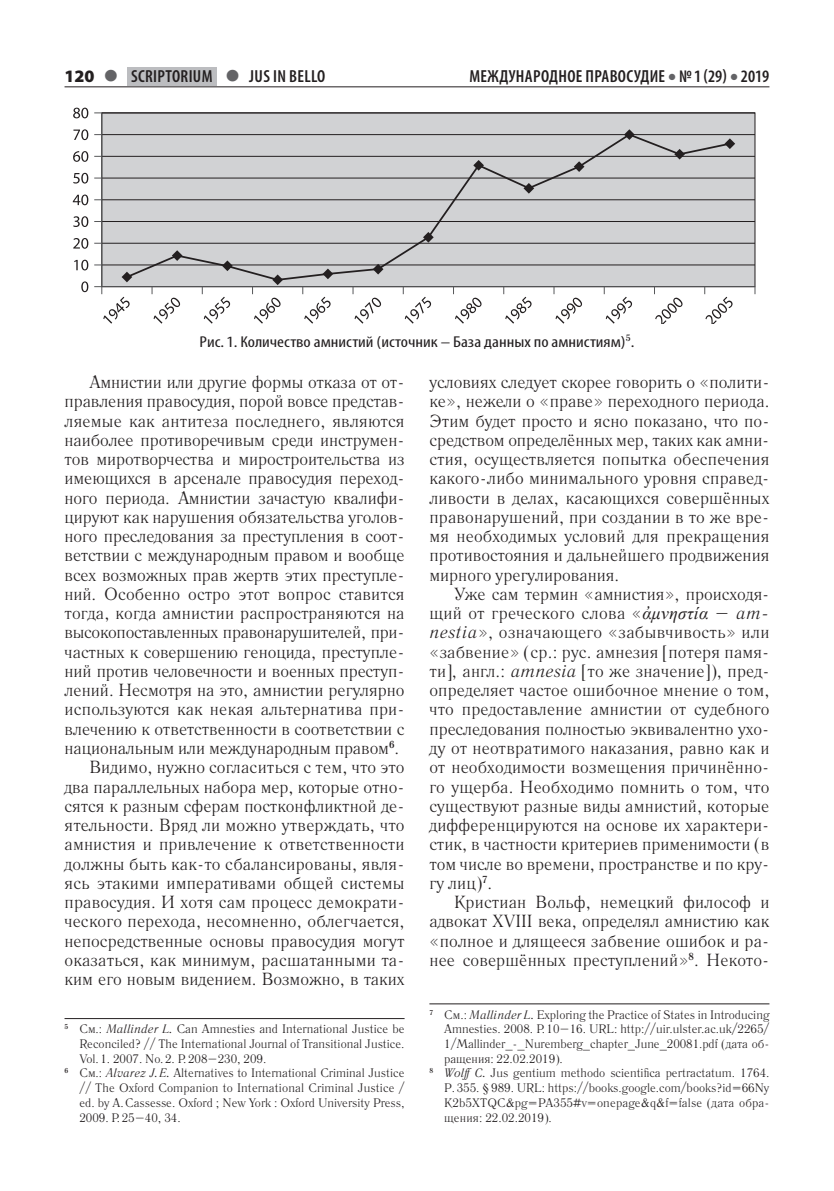
<style>
.page{position:relative;width:834px;height:1191px;background:#fff}
.page>*{position:absolute;margin:0;border:0;box-sizing:border-box;transform-origin:0 0}
.t1{font:17.5px/19.2px "Literaturnaya";color:#231f20;text-align:justify}
.t2{font:600 condensed 17.5px "Myriad Pro";letter-spacing:.02em;color:#231f20}
.t3{font:condensed 15.75px "Myriad Pro";color:#231f20;scale:1.2 1}
.t4{font:12.25px "Literaturnaya";color:#231f20}
.s1{font-weight:900;font-stretch:normal}
.s2{color:#636366}
.s3{font-style:italic}
.s4{font-family:"Times New Roman";font-style:italic}
</style>
<div class="page">
<hr style="left:64px;top:86px;width:705px;height:1px;background:#231f20">
<div style="left:127px;top:67px;width:89px;height:18px;background:#bcbdc0"></div>
<hr style="left:64px;top:1018px;width:340px;height:1px;background:#231f20">
<hr style="left:429px;top:1003px;width:340px;height:1px;background:#231f20">
<div style="left:102px;top:113px;width:652px;height:174px;background:#d1d2d4"></div>
<hr style="left:102px;top:265px;width:652px;height:1px;background:#231f20">
<hr style="left:102px;top:243px;width:652px;height:1px;background:#231f20">
<hr style="left:102px;top:221px;width:652px;height:1px;background:#231f20">
<hr style="left:102px;top:199px;width:652px;height:1px;background:#231f20">
<hr style="left:102px;top:178px;width:652px;height:1px;background:#231f20">
<hr style="left:102px;top:156px;width:652px;height:1px;background:#231f20">
<hr style="left:102px;top:134px;width:652px;height:1px;background:#231f20">
<hr style="left:102px;top:113px;width:652px;height:1px;background:#231f20">
<svg style="left:125px;top:134px;width:606px;height:146px"></svg>
<svg style="left:172px;top:250px;width:10px;height:11px"></svg>
<svg style="left:222px;top:260px;width:11px;height:11px"></svg>
<svg style="left:322px;top:268px;width:11px;height:11px"></svg>
<svg style="left:373px;top:264px;width:10px;height:10px"></svg>
<svg style="left:423px;top:232px;width:10px;height:11px"></svg>
<svg style="left:523px;top:183px;width:11px;height:11px"></svg>
<svg style="left:473px;top:160px;width:11px;height:11px"></svg>
<svg style="left:573px;top:161px;width:11px;height:11px"></svg>
<svg style="left:624px;top:129px;width:10px;height:11px"></svg>
<svg style="left:674px;top:149px;width:10px;height:10px"></svg>
<svg style="left:724px;top:138px;width:11px;height:11px"></svg>
<svg style="left:73px;top:108px;width:15px;height:10px"></svg>
<svg style="left:73px;top:129px;width:15px;height:11px"></svg>
<svg style="left:73px;top:151px;width:15px;height:11px"></svg>
<svg style="left:73px;top:173px;width:15px;height:10px"></svg>
<svg style="left:73px;top:194px;width:15px;height:11px"></svg>
<svg style="left:73px;top:216px;width:15px;height:11px"></svg>
<svg style="left:73px;top:238px;width:15px;height:11px"></svg>
<svg style="left:74px;top:260px;width:14px;height:10px"></svg>
<svg style="left:81px;top:281px;width:7px;height:11px"></svg>
<svg style="left:151px;top:287px;width:30px;height:36px"></svg>
<svg style="left:202px;top:287px;width:28px;height:36px"></svg>
<svg style="left:252px;top:274px;width:31px;height:49px"></svg>
<svg style="left:302px;top:287px;width:29px;height:36px"></svg>
<svg style="left:352px;top:287px;width:29px;height:36px"></svg>
<svg style="left:403px;top:287px;width:28px;height:36px"></svg>
<svg style="left:453px;top:287px;width:29px;height:36px"></svg>
<svg style="left:503px;top:287px;width:29px;height:36px"></svg>
<svg style="left:553px;top:287px;width:29px;height:36px"></svg>
<svg style="left:603px;top:287px;width:29px;height:36px"></svg>
<svg style="left:654px;top:287px;width:29px;height:36px"></svg>
<svg style="left:704px;top:287px;width:28px;height:36px"></svg>
<svg style="left:94px;top:272px;width:38px;height:51px"></svg>
<hr style="left:102px;top:286px;width:652px;height:1px;background:#57585a">
<hr style="left:101px;top:113px;width:1px;height:174px;background:#57585a">
<p class="t2" style="left:64px;top:67px;width:262px"><span class="s1">120</span> <span class="s2">●</span> SCRIPTORIUM <span class="s2">●</span> JUS IN BELLO</p>
<p class="t2" style="left:469px;top:67px;width:301px">МЕЖДУНАРОДНОЕ ПРАВОСУДИЕ <span class="s2">•</span> №1 (29) <span class="s2">•</span> 2019</p>
<p class="t3" style="left:199px;top:332px;width:364px">Рис.1. Количество амнистий (источник – База данных по амнистиям)<sup>5</sup>.</p>
<p class="t1" style="left:89px;top:373px;width:316px">Амнистии или другие формы отказа от от-</p>
<p class="t1" style="left:64px;top:392px;width:341px">правления правосудия, порой вовсе представ-</p>
<p class="t1" style="left:64px;top:411px;width:341px">ляемые как антитеза последнего, являются</p>
<p class="t1" style="left:64px;top:430px;width:341px">наиболее противоречивым среди инструмен-</p>
<p class="t1" style="left:64px;top:450px;width:341px">тов миротворчества и миростроительства из</p>
<p class="t1" style="left:64px;top:469px;width:341px">имеющихся в арсенале правосудия переход-</p>
<p class="t1" style="left:64px;top:488px;width:341px">ного периода. Амнистии зачастую квалифи-</p>
<p class="t1" style="left:64px;top:507px;width:341px">цируют как нарушения обязательства уголов-</p>
<p class="t1" style="left:64px;top:527px;width:341px">ного преследования за преступления в соот-</p>
<p class="t1" style="left:64px;top:546px;width:341px">ветствии с международным правом и вообще</p>
<p class="t1" style="left:64px;top:565px;width:341px">всех возможных прав жертв этих преступле-</p>
<p class="t1" style="left:64px;top:584px;width:341px">ний. Особенно остро этот вопрос ставится</p>
<p class="t1" style="left:64px;top:604px;width:341px">тогда, когда амнистии распространяются на</p>
<p class="t1" style="left:64px;top:623px;width:341px">высокопоставленных правонарушителей, при-</p>
<p class="t1" style="left:64px;top:642px;width:341px">частных к совершению геноцида, преступле-</p>
<p class="t1" style="left:64px;top:661px;width:341px">ний против человечности и военных преступ-</p>
<p class="t1" style="left:64px;top:681px;width:341px">лений. Несмотря на это, амнистии регулярно</p>
<p class="t1" style="left:64px;top:700px;width:341px">используются как некая альтернатива при-</p>
<p class="t1" style="left:64px;top:719px;width:341px">влечению к ответственности в соответствии с</p>
<p class="t1" style="left:64px;top:738px;width:336px">национальным или международным правом<sup>6</sup>.</p>
<p class="t1" style="left:89px;top:758px;width:317px">Видимо, нужно согласиться с тем, что это</p>
<p class="t1" style="left:64px;top:777px;width:341px">два параллельных набора мер, которые отно-</p>
<p class="t1" style="left:64px;top:796px;width:341px">сятся к разным сферам постконфликтной де-</p>
<p class="t1" style="left:64px;top:815px;width:341px">ятельности. Вряд ли можно утверждать, что</p>
<p class="t1" style="left:64px;top:835px;width:341px">амнистия и привлечение к ответственности</p>
<p class="t1" style="left:64px;top:854px;width:341px">должны быть как-то сбалансированы, явля-</p>
<p class="t1" style="left:64px;top:873px;width:341px">ясь этакими императивами общей системы</p>
<p class="t1" style="left:64px;top:892px;width:341px">правосудия. И хотя сам процесс демократи-</p>
<p class="t1" style="left:64px;top:912px;width:341px">ческого перехода, несомненно, облегчается,</p>
<p class="t1" style="left:64px;top:931px;width:341px">непосредственные основы правосудия могут</p>
<p class="t1" style="left:64px;top:950px;width:341px">оказаться, как минимум, расшатанными та-</p>
<p class="t1" style="left:64px;top:969px;width:341px">ким его новым видением. Возможно, в таких</p>
<p class="t4" style="left:64px;top:1022px;width:341px"><sup>5</sup> См.: <span class="s3">Mallinder L.</span> Can Amnesties and International Justice be</p>
<p class="t4" style="left:79px;top:1036px;width:326px">Reconciled? // The International Journal of Transitional Justice.</p>
<p class="t4" style="left:79px;top:1051px;width:188px">Vol.1. 2007. No.2. P.208–230, 209.</p>
<p class="t4" style="left:64px;top:1066px;width:341px"><sup>6</sup> См.: <span class="s3">Alvarez J.E.</span> Alternatives to International Criminal Justice</p>
<p class="t4" style="left:79px;top:1080px;width:326px">// The Oxford Companion to International Criminal Justice /</p>
<p class="t4" style="left:79px;top:1095px;width:326px">ed. by A.Cassesse. Oxford ; New York : Oxford University Press,</p>
<p class="t4" style="left:79px;top:1110px;width:103px">2009. P.25–40, 34.</p>
<p class="t1" style="left:429px;top:373px;width:341px">условиях следует скорее говорить о «полити&shy;ке», нежели о «праве» переходного периода.<br>Этим будет просто и ясно показано, что по&shy;средством определённых мер, таких как амни&shy;стия, осуществляется попытка обеспечения какого-либо минимального уровня справед&shy;ливости в делах, касающихся совершённых правонарушений, при создании в то же вре&shy;мя необходимых условий для прекращения противостояния и дальнейшего продвижения мирного урегулирования.</p>
<p class="t1" style="left:429px;top:584px;width:341px;text-indent:25px">Уже сам термин «амнистия», происходя&shy;щий от греческого слова «<span class="s4">ἀμνηστία</span> – <span class="s3">am&shy;nestia</span>», означающего «забывчивость» или «забвение» (ср.: рус. амнезия [потеря памя&shy;ти], англ.: <span class="s3">amnesia</span> [то же значение]), пред&shy;определяет частое ошибочное мнение о том, что предоставление амнистии от судебного преследования полностью эквивалентно ухо&shy;ду от неотвратимого наказания, равно как и от необходимости возмещения причинённо&shy;го ущерба. Необходимо помнить о том, что существуют разные виды амнистий, которые дифференцируются на основе их характери&shy;стик, в частности критериев применимости (в том числе во времени, пространстве и по кру&shy;гу лиц)<sup>7</sup>.</p>
<p class="t1" style="left:429px;top:892px;width:341px;text-indent:25px">Кристиан Вольф, немецкий философ и адвокат XVIII века, определял амнистию как «полное и длящееся забвение ошибок и ра&shy;нее совершённых преступлений»<sup>8</sup>. Некото-</p>
<p class="t4" style="left:429px;top:1007px;width:341px"><sup>7</sup> См.: <span class="s3">Mallinder L.</span> Exploring the Practice of States in Introducing</p>
<p class="t4" style="left:444px;top:1022px;width:326px">Amnesties. 2008. P.10–16. URL: http://uir.ulster.ac.uk/2265/</p>
<p class="t4" style="left:444px;top:1036px;width:326px">1/Mallinder_-_Nuremberg_chapter_June_20081.pdf (дата об-</p>
<p class="t4" style="left:444px;top:1051px;width:120px">ращения: 22.02.2019).</p>
<p class="t4" style="left:429px;top:1066px;width:341px"><sup>8</sup> <span class="s3">Wolff C.</span> Jus gentium methodo scientifica pertractatum. 1764.</p>
<p class="t4" style="left:444px;top:1080px;width:326px">Р.355. §989. URL: https://books.google.com/books?id=66Ny</p>
<p class="t4" style="left:444px;top:1095px;width:326px">K2b5XTQC&amp;pg=PA355#v=onepage&amp;q&amp;f=false (дата обра-</p>
<p class="t4" style="left:444px;top:1110px;width:109px">щения: 22.02.2019).</p>
</div>
